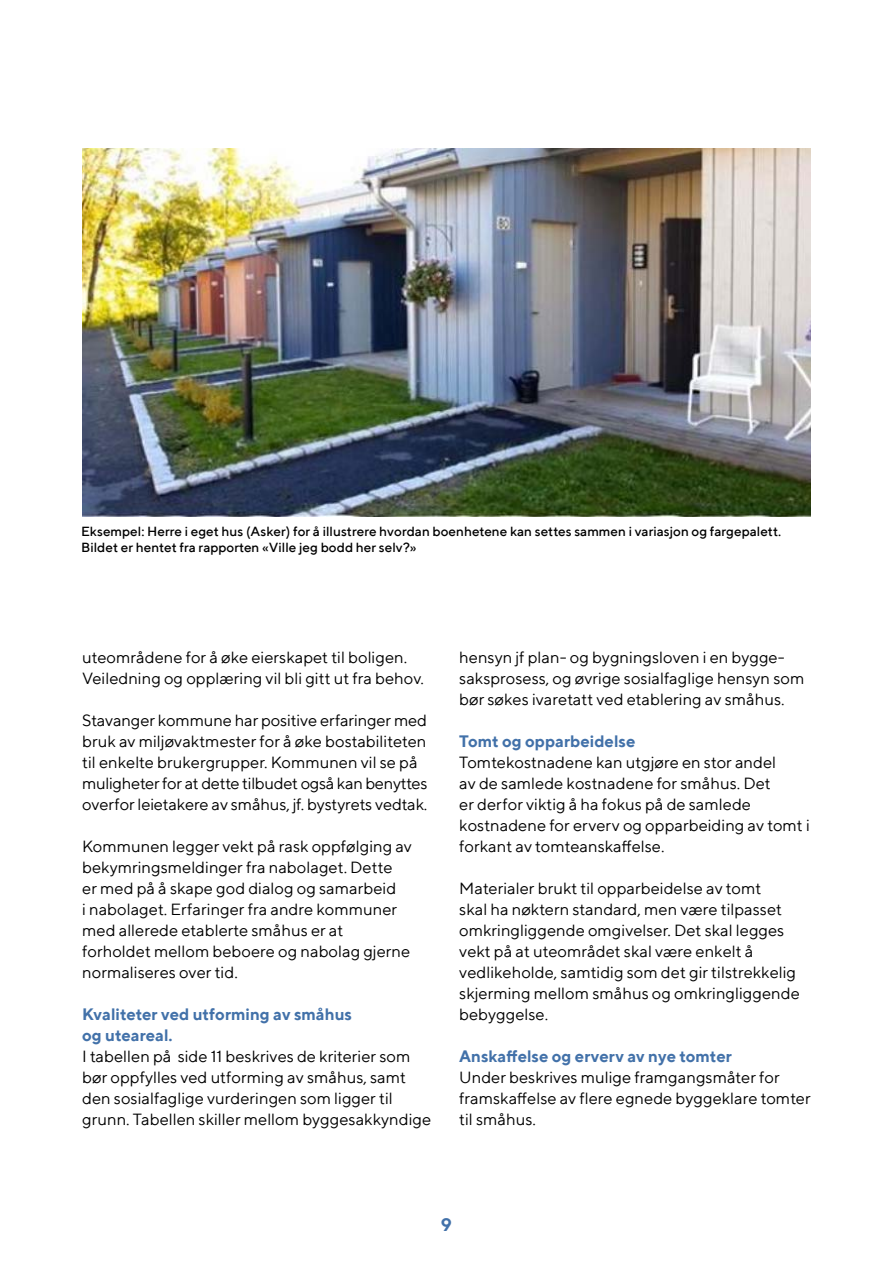
<style>
.page{position:relative;width:893px;height:1263px;background:#fff}
.page>*{position:absolute;margin:0;border:0;box-sizing:border-box;transform-origin:0 0}
.t1{font:700 18px "TT Norms";color:#4271a9}
.Brødtekst{font:16.5px/21px "TT Norms";color:#000}
.Heading_2{font:700 16.5px/21px "TT Norms";color:#4271a9}
.Bildetekst{font:500 13.5px/16.5px "TT Norms";color:#000}
</style>
<div class="page">
<img style="left:82px;top:149px;width:729px;height:367px">
<p class="Bildetekst" style="left:81px;top:522px;width:702px">Eksempel: Herre i eget hus (Asker) for å illustrere hvordan boenhetene kan settes sammen i variasjon og fargepalett.<br>Bildet er hentet fra rapporten «Ville jeg bodd her selv?»</p>
<p class="Brødtekst" style="left:82px;top:646px;width:343px">uteområdene for å øke eierskapet til boligen.<br>Veiledning og opplæring vil bli gitt ut fra behov.</p>
<p class="Brødtekst" style="left:82px;top:709px;width:347px">Stavanger kommune har positive erfaringer med bruk av miljøvaktmester for å øke bostabiliteten til enkelte brukergrupper. Kommunen vil se på muligheter for at dette tilbudet også kan benyttes overfor leietakere av småhus, jf. bystyrets vedtak.</p>
<p class="Brødtekst" style="left:82px;top:835px;width:331px">Kommunen legger vekt på rask oppfølging av bekymringsmeldinger fra nabolaget. Dette<br>er med på å skape god dialog og samarbeid<br>i nabolaget. Erfaringer fra andre kommuner med allerede etablerte småhus er at forholdet mellom beboere og nabolag gjerne normaliseres over tid.</p>
<p class="Heading_2" style="left:82px;top:1003px;width:271px">Kvaliteter ved utforming av småhus og uteareal.</p>
<p class="Brødtekst" style="left:82px;top:1045px;width:350px">I tabellen på side 11 beskrives de kriterier som bør oppfylles ved utforming av småhus, samt den sosialfaglige vurderingen som ligger til grunn. Tabellen skiller mellom byggesakkyndige</p>
<p class="Brødtekst" style="left:459px;top:646px;width:347px">hensyn jf plan- og bygningsloven i en bygge&shy;saksprosess, og øvrige sosialfaglige hensyn som bør søkes ivaretatt ved etablering av småhus.</p>
<p class="Heading_2" style="left:459px;top:730px;width:178px">Tomt og opparbeidelse</p>
<p class="Brødtekst" style="left:459px;top:751px;width:352px">Tomtekostnadene kan utgjøre en stor andel<br>av de samlede kostnadene for småhus. Det<br>er derfor viktig å ha fokus på de samlede kostnadene for erverv og opparbeiding av tomt i forkant av tomteanskaffelse.</p>
<p class="Brødtekst" style="left:459px;top:877px;width:342px">Materialer brukt til opparbeidelse av tomt<br>skal ha nøktern standard, men være tilpasset omkringliggende omgivelser. Det skal legges vekt på at uteområdet skal være enkelt å vedlikeholde, samtidig som det gir tilstrekkelig skjerming mellom småhus og omkringliggende bebyggelse.</p>
<p class="Heading_2" style="left:459px;top:1045px;width:274px">Anskaffelse og erverv av nye tomter</p>
<p class="Brødtekst" style="left:459px;top:1066px;width:353px">Under beskrives mulige framgangsmåter for framskaffelse av flere egnede byggeklare tomter til småhus.</p>
<p class="t1" style="left:441px;top:1214px;width:13px">9</p>
</div>
